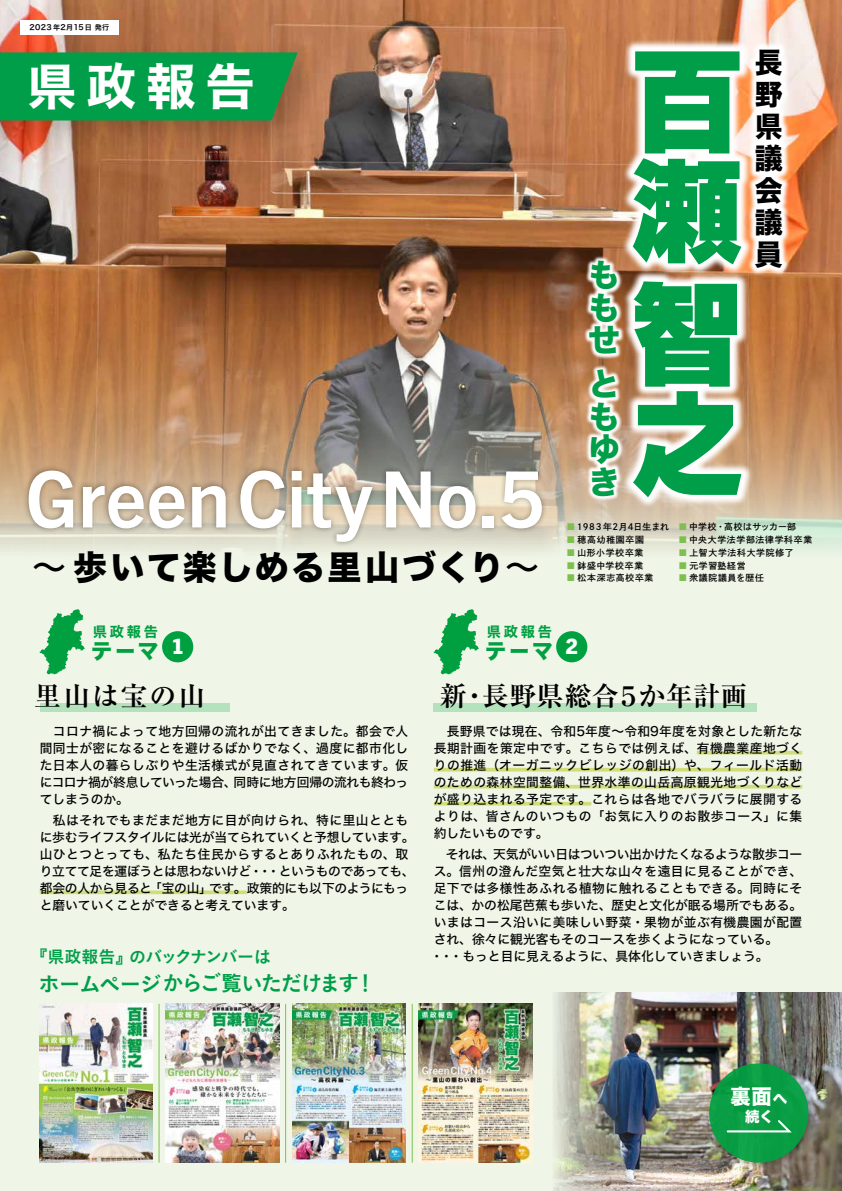
<style>
.page{position:relative;width:842px;height:1191px;background:#eff6e8}
.page>*{position:absolute;margin:0;border:0;box-sizing:border-box;transform-origin:0 0}
.t1{font:900 109.8px/109.8px "Shin Go Pro";color:#009e49}
.t2{font:700 78px "Trade Gothic Next LT Pro";letter-spacing:.005em;color:#fff}
.t3{font:49.6px "Hiragino Sans W7";color:#fff}
.t4{font:34px "Hiragino Sans W8";letter-spacing:.065em;color:#000}
.t5{font:31.9px/32.4px "Hiragino Sans W8";color:#009e49;text-align:justify}
.t6{font:28.3px/31.9px "Hiragino Sans W8";color:#000;text-align:justify}
.t7{font:700 26.9px "Ryumin Pro";letter-spacing:.02em;color:#000}
.t8{font:21.3px "Koburina Go Std W6";letter-spacing:-.065em;color:#009e49}
.t9{font:21.3px "Hiragino Sans W8";letter-spacing:.15em;color:#00a041}
.t10{font:800 21.3px "Trade Gothic Next LT Pro";color:#fff}
.t11{font:20.3px "Hiragino Sans W8";color:#fff}
.t12{font:17px "Koburina Go Std W6";letter-spacing:-.095em;color:#009e49}
.t13{font:17px "Koburina Go Std W6";letter-spacing:-.05em;color:#009e49}
.t14{font:14.5px "Hiragino Sans W8";color:#fff}
.t15{font:14.2px "Hiragino Sans W7";letter-spacing:.2em;color:#00a041}
.t16{font:12.8px/17px "Hiragino Sans W5";letter-spacing:.035em;color:#000;text-align:justify}
.t17{font:12.8px "Hiragino Sans W5";letter-spacing:-.035em;color:#000}
.t18{font:12.8px "Hiragino Sans W5";letter-spacing:-.025em;color:#000}
.t19{font:12.8px/17px "Hiragino Sans W5";color:#000}
.t20{font:12.8px "Hiragino Sans W5";letter-spacing:-.04em;color:#000}
.t21{font:12.8px/17px "Hiragino Sans W5";letter-spacing:-.03em;color:#000}
.t22{font:12.8px "Hiragino Sans W5";letter-spacing:-.045em;color:#000}
.t23{font:8.9px "Shuei Go Kin Std B";letter-spacing:.08em;color:#000}
.t24{font:8.9px "Shuei Go Kin Std B";letter-spacing:.04em;color:#000}
.t25{font:7.4px "Hiragino Sans W6";letter-spacing:.06em;color:#000}
.s1{font-size:7.1px}
.s2{font-family:"Hiragino Sans W5"}
.s3{color:#7ec04d}
.s4{font-size:14.5px}
</style>
<div class="page">
<div style="left:434px;top:703px;width:323px;height:8px;background:#b3e2bd"></div>
<div style="left:40px;top:703px;width:190px;height:8px;background:#b3e2bd"></div>
<img style="left:553px;top:993px;width:289px;height:198px">
<img style="left:0;top:0;width:842px;height:552px">
<div style="left:20px;top:20px;width:99px;height:14px;background:#fff"></div>
<svg style="left:621px;top:39px;width:132px;height:470px;background:#f0e3da"></svg>
<svg style="left:583px;top:255px;width:41px;height:246px;background:#ddc8b8"></svg>
<svg style="left:747px;top:41px;width:44px;height:235px;fill:#fefefe"></svg>
<div style="left:0;top:39px;width:332px;height:118px;background:#000;opacity:.2"></div>
<div style="left:0;top:52px;width:298px;height:68px;background:#009e49"></div>
<div style="left:705px;top:1058px;width:112px;height:113px;background:#000;opacity:.3"></div>
<div style="left:709px;top:1063px;width:99px;height:99px;background:#099d44;border-radius:50%"></div>
<svg style="left:726px;top:1120px;width:66px;height:13px"></svg>
<div style="left:23px;top:464px;width:525px;height:84px;background:#000;opacity:.4"></div>
<img style="left:39px;top:1003px;width:113px;height:159px">
<img style="left:166px;top:1003px;width:113px;height:159px">
<img style="left:292px;top:1003px;width:114px;height:159px">
<img style="left:419px;top:1003px;width:113px;height:159px">
<hr style="left:697px;top:751px;width:105px;height:3px;background:#d0dd78">
<hr style="left:434px;top:768px;width:368px;height:3px;background:#d0dd78">
<hr style="left:434px;top:785px;width:368px;height:3px;background:#d0dd78">
<hr style="left:434px;top:802px;width:157px;height:3px;background:#d0dd78">
<svg style="left:40px;top:890px;width:207px;height:4px"></svg>
<svg style="left:434px;top:609px;width:45px;height:65px"></svg>
<div style="left:556px;top:631px;width:31px;height:31px;background:#00a041;border-radius:50%"></div>
<svg style="left:40px;top:609px;width:45px;height:65px"></svg>
<div style="left:162px;top:631px;width:31px;height:31px;background:#00a041;border-radius:50%"></div>
<hr style="left:159px;top:1003px;width:1px;height:159px;background:#7ec04d">
<hr style="left:285px;top:1003px;width:1px;height:159px;background:#7ec04d">
<hr style="left:412px;top:1003px;width:1px;height:159px;background:#7ec04d">
<p class="t25" style="left:29px;top:21px;width:81px">2023<span class="s1">年</span>2<span class="s1">月</span>15<span class="s1">日発行</span></p>
<h3 class="t3" style="left:27px;top:47px;width:230px">県政報告</h3>
<h2 class="t2" style="left:26px;top:445px;width:521px">GreenCityNo.5</h2>
<h3 class="t4" style="left:32px;top:548px;width:509px"><span class="s2">〜</span>歩いて楽しめる里山づくり<span class="s2">〜</span></h3>
<h3 class="t5" style="left:588px;top:260px;width:32px">ももせ</h3>
<h3 class="t5" style="left:588px;top:369px;width:31px">ともゆき</h3>
<h1 class="t1" style="left:632px;top:35px;width:110px">百瀬</h1>
<h1 class="t1" style="left:632px;top:268px;width:110px">智之</h1>
<h3 class="t6" style="left:755px;top:47px;width:29px">長野県議会議員</h3>
<p class="t24" style="left:567px;top:521px;width:104px"><span class="s3">■</span>1983年2月4日生まれ</p>
<p class="t23" style="left:567px;top:533px;width:79px"><span class="s3">■</span> 穂高幼稚園卒園</p>
<p class="t23" style="left:567px;top:546px;width:78px"><span class="s3">■</span> 山形小学校卒業</p>
<p class="t23" style="left:567px;top:559px;width:78px"><span class="s3">■</span> 鉢盛中学校卒業</p>
<p class="t23" style="left:567px;top:572px;width:88px"><span class="s3">■</span> 松本深志高校卒業</p>
<p class="t24" style="left:678px;top:521px;width:119px"><span class="s3">■</span> 中学校・高校はサッカー部</p>
<p class="t23" style="left:678px;top:533px;width:135px"><span class="s3">■</span> 中央大学法学部法律学科卒業</p>
<p class="t23" style="left:678px;top:546px;width:117px"><span class="s3">■</span> 上智大学法科大学院修了</p>
<p class="t23" style="left:678px;top:559px;width:69px"><span class="s3">■</span> 元学習塾経営</p>
<p class="t23" style="left:678px;top:572px;width:87px"><span class="s3">■</span> 衆議院議員を歴任</p>
<p class="t15" style="left:93px;top:620px;width:67px">県政報告</p>
<h3 class="t9" style="left:91px;top:639px;width:69px">テーマ</h3>
<h3 class="t10" style="left:171px;top:632px;width:14px">1</h3>
<p class="t15" style="left:487px;top:620px;width:67px">県政報告</p>
<h3 class="t9" style="left:485px;top:639px;width:69px">テーマ</h3>
<h3 class="t10" style="left:565px;top:632px;width:14px">2</h3>
<h3 class="t7" style="left:34px;top:675px;width:173px">里山は宝の山</h3>
<p class="t16" style="left:40px;top:722px;width:370px;text-align:right">　コロナ禍によって地方回帰の流れが出てきました。都会で人間同士が密になることを避けるばかりでなく、過度に都市化した日本人の暮らしぶりや生活様式が見直されてきています。仮同時に地方回帰の流れも終わっ</p>
<p class="t21" style="left:40px;top:773px;width:198px">にコロナ禍が終息していった場合、てしまうのか。</p>
<p class="t16" style="left:40px;top:810px;width:370px">　私はそれでもまだまだ地方に目が向けられ、特に里山ととも</p>
<p class="t18" style="left:40px;top:825px;width:376px">に歩むライフスタイルには光が当てられていくと予想しています。</p>
<p class="t16" style="left:40px;top:844px;width:370px">山ひとつとっても、私たち住民からするとありふれたもの、取</p>
<p class="t17" style="left:40px;top:859px;width:376px">り立てて足を運ぼうとは思わないけど・・・というものであっても、</p>
<p class="t22" style="left:209px;top:876px;width:200px">です。政策的にも以下のようにもっ</p>
<p class="t16" style="left:149px;top:878px;width:64px">「宝の山」</p>
<p class="t19" style="left:40px;top:878px;width:257px">都会の人から見ると<br>と磨いていくことができると考えています。</p>
<h3 class="t12" style="left:129px;top:943px;width:143px">のバックナンバーは</h3>
<h3 class="t13" style="left:31px;top:943px;width:104px">『県政報告』</h3>
<h3 class="t8" style="left:39px;top:966px;width:323px">ホームページからご覧いただけます</h3>
<h3 class="t8" style="left:355px;top:966px;width:23px">!</h3>
<h3 class="t7" style="left:482px;top:675px;width:267px">長野県総合５か年計画</h3>
<h3 class="t7" style="left:440px;top:675px;width:28px">新</h3>
<h3 class="t7" style="left:461px;top:675px;width:28px">・</h3>
<p class="t16" style="left:434px;top:722px;width:370px">　長野県では現在、令和5年度〜令和9年度を対象とした新たな長期計画を策定中です。こちらでは例えば、有機農業産地づくりの推進（オーガニックビレッジの創出）や、フィールド活動のための森林空間整備、世界水準の山岳高原観光地づくりなどが盛り込まれる予定です。これらは各地でバラバラに展開するよりは、皆さんのいつもの「お気に入りのお散歩コース」に集約したいものです。</p>
<p class="t20" style="left:493px;top:842px;width:311px">天気がいい日はついつい出かけたくなるような散歩コー</p>
<p class="t16" style="left:431px;top:844px;width:373px;text-align:left">　それは、<br>ス。信州の澄んだ空気と壮大な山々を遠目に見ることができ、足下では多様性あふれる植物に触れることもできる。同時にそこは、かの松尾芭蕉も歩いた、歴史と文化が眠る場所でもある。いまはコース沿いに美味しい野菜・果物が並ぶ有機農園が配置され、徐々に観光客もそのコースを歩くようになっている。<br>・・・もっと目に見えるように、具体化していきましょう。</p>
<h3 class="t11" style="left:730px;top:1085px;width:58px">裏面<span class="s4">へ</span></h3>
<p class="t14" style="left:745px;top:1109px;width:30px">続く</p>
</div>
